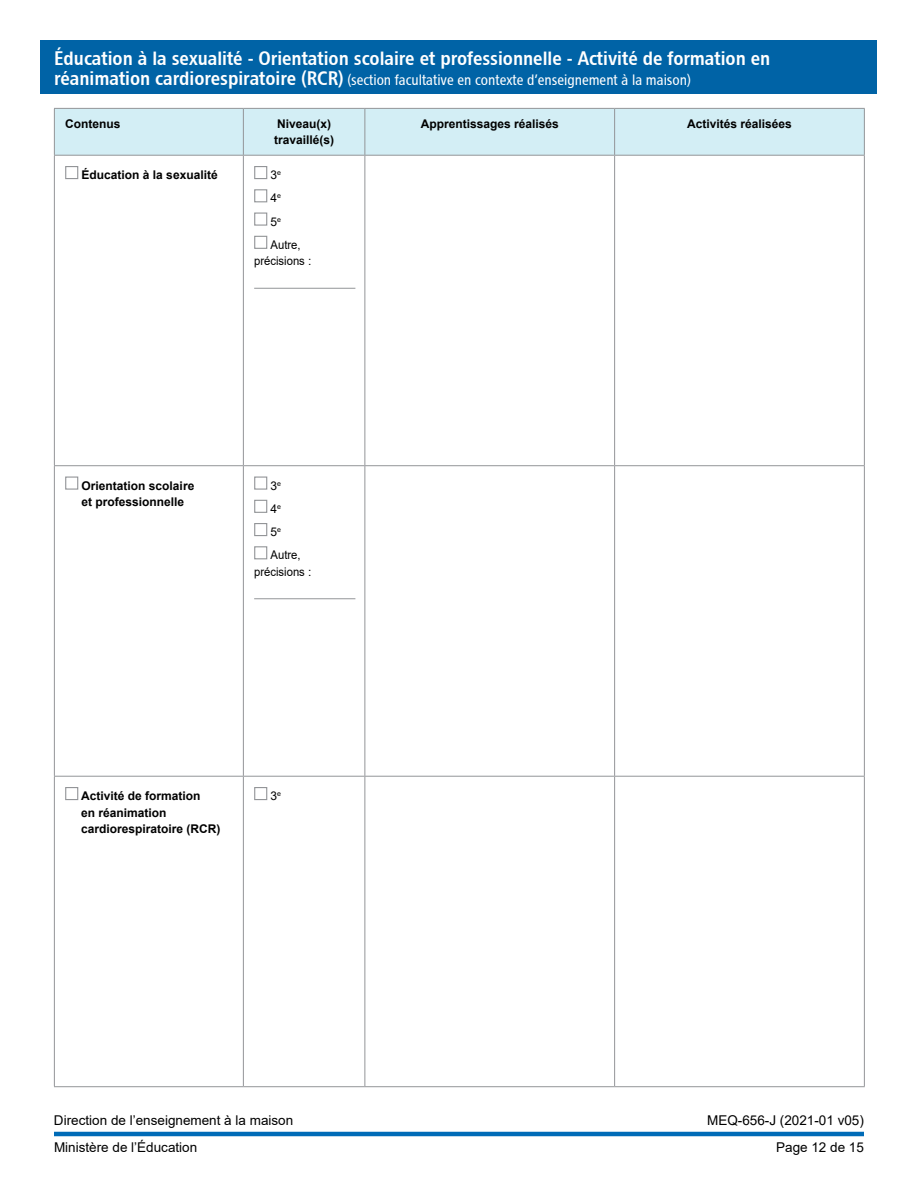
<style>
.page{position:relative;width:918px;height:1188px;background:#fff}
.page>*{position:absolute;margin:0;border:0;box-sizing:border-box;transform-origin:0 0}
.t1{font:19.5px "Chaloult Cond Demi Gras Normal";color:#fff}
.t2{font:15px "Chaloult Cond Normal";color:#fff}
.t3{font:13.5px "Arial";color:#000}
.t4{font:13.5px "Arial";color:#000}
.t5{font:700 12px/16.5px "Arial";color:#000}
.t6{font:12px/23.2px "Arial";color:#000}
.t7{font:12px "Arial";color:#000;scale:.94 1}
.s1{font-family:"Chaloult Cond Demi Gras Normal";font-size:19.5px}
</style>
<div class="page">
<hr style="left:54px;top:1132px;width:810px;height:4px;background:#006bb7">
<div style="left:40px;top:40px;width:838px;height:54px;background:#0063a6"></div>
<div style="left:55px;top:109px;width:809px;height:46px;background:#d3eef5"></div>
<hr style="left:54px;top:108px;width:189px;height:1px;background:#939598">
<hr style="left:54px;top:109px;width:1px;height:46px;background:#939598">
<hr style="left:243px;top:108px;width:122px;height:1px;background:#939598">
<hr style="left:243px;top:109px;width:1px;height:46px;background:#939598">
<hr style="left:365px;top:108px;width:250px;height:1px;background:#939598">
<hr style="left:364px;top:109px;width:1px;height:46px;background:#939598">
<hr style="left:615px;top:108px;width:250px;height:1px;background:#939598">
<hr style="left:614px;top:109px;width:1px;height:46px;background:#939598">
<hr style="left:864px;top:109px;width:1px;height:46px;background:#939598">
<hr style="left:54px;top:155px;width:189px;height:1px;background:#939598">
<hr style="left:54px;top:156px;width:1px;height:309px;background:#939598">
<hr style="left:243px;top:155px;width:122px;height:1px;background:#939598">
<hr style="left:243px;top:156px;width:1px;height:309px;background:#939598">
<hr style="left:365px;top:155px;width:250px;height:1px;background:#939598">
<hr style="left:364px;top:156px;width:1px;height:309px;background:#939598">
<hr style="left:615px;top:155px;width:250px;height:1px;background:#939598">
<hr style="left:614px;top:156px;width:1px;height:309px;background:#939598">
<hr style="left:864px;top:156px;width:1px;height:309px;background:#939598">
<hr style="left:54px;top:465px;width:189px;height:1px;background:#939598">
<hr style="left:54px;top:466px;width:1px;height:310px;background:#939598">
<hr style="left:243px;top:465px;width:122px;height:1px;background:#939598">
<hr style="left:243px;top:466px;width:1px;height:310px;background:#939598">
<hr style="left:365px;top:465px;width:250px;height:1px;background:#939598">
<hr style="left:364px;top:466px;width:1px;height:310px;background:#939598">
<hr style="left:615px;top:465px;width:250px;height:1px;background:#939598">
<hr style="left:614px;top:466px;width:1px;height:310px;background:#939598">
<hr style="left:864px;top:466px;width:1px;height:310px;background:#939598">
<hr style="left:54px;top:776px;width:189px;height:1px;background:#939598">
<hr style="left:54px;top:777px;width:1px;height:309px;background:#939598">
<hr style="left:243px;top:776px;width:122px;height:1px;background:#939598">
<hr style="left:243px;top:777px;width:1px;height:309px;background:#939598">
<hr style="left:365px;top:776px;width:250px;height:1px;background:#939598">
<hr style="left:364px;top:777px;width:1px;height:309px;background:#939598">
<hr style="left:615px;top:776px;width:250px;height:1px;background:#939598">
<hr style="left:614px;top:777px;width:1px;height:309px;background:#939598">
<hr style="left:864px;top:777px;width:1px;height:309px;background:#939598">
<hr style="left:54px;top:1086px;width:189px;height:1px;background:#939598">
<hr style="left:243px;top:1086px;width:122px;height:1px;background:#939598">
<hr style="left:365px;top:1086px;width:250px;height:1px;background:#939598">
<hr style="left:615px;top:1086px;width:250px;height:1px;background:#939598">
<div style="left:65px;top:166px;width:13px;height:13px;border:1px solid #939598"></div>
<div style="left:254px;top:166px;width:13px;height:13px;border:1px solid #939598"></div>
<div style="left:254px;top:189px;width:13px;height:13px;border:1px solid #939598"></div>
<div style="left:254px;top:213px;width:13px;height:13px;border:1px solid #939598"></div>
<div style="left:254px;top:236px;width:13px;height:13px;border:1px solid #939598"></div>
<hr style="left:254px;top:288px;width:101px;height:1px;background:#939598">
<div style="left:65px;top:477px;width:13px;height:13px;border:1px solid #939598"></div>
<div style="left:254px;top:477px;width:13px;height:13px;border:1px solid #939598"></div>
<div style="left:254px;top:500px;width:13px;height:13px;border:1px solid #939598"></div>
<div style="left:254px;top:523px;width:13px;height:13px;border:1px solid #939598"></div>
<div style="left:254px;top:546px;width:13px;height:13px;border:1px solid #939598"></div>
<hr style="left:254px;top:598px;width:101px;height:1px;background:#939598">
<div style="left:65px;top:787px;width:13px;height:13px;border:1px solid #939598"></div>
<div style="left:254px;top:787px;width:13px;height:13px;border:1px solid #939598"></div>
<h2 class="t1" style="left:54px;top:46px;width:718px">Éducation à la sexualité - Orientation scolaire et professionnelle - Activité de formation en</h2>
<h2 class="t2" style="left:54px;top:70px;width:638px"><span class="s1">réanimation cardiorespiratoire (RCR)</span> (section facultative en contexte d’enseignement à la maison)</h2>
<h3 class="t5" style="left:65px;top:116px;width:57px">Contenus</h3>
<h3 class="t5" style="left:274px;top:116px;width:62px">Niveau(x) travaillé(s)</h3>
<h3 class="t5" style="left:421px;top:116px;width:140px">Apprentissages réalisés</h3>
<h3 class="t5" style="left:687px;top:116px;width:106px">Activités réalisées</h3>
<p class="t5" style="left:82px;top:167px;width:138px">Éducation à la sexualité</p>
<p class="t6" style="left:271px;top:163px;width:32px">3<sup>e<br></sup>4<sup>e<br></sup>5<sup>e<br></sup>Autre,</p>
<p class="t7" style="left:254px;top:253px;width:62px">précisions :</p>
<p class="t5" style="left:82px;top:477px;width:114px">Orientation scolaire et professionnelle</p>
<p class="t6" style="left:271px;top:474px;width:32px">3<sup>e<br></sup>4<sup>e<br></sup>5<sup>e<br></sup>Autre,</p>
<p class="t7" style="left:254px;top:563px;width:62px">précisions :</p>
<p class="t5" style="left:81px;top:788px;width:141px">Activité de formation<br>en réanimation cardiorespiratoire (RCR)</p>
<p class="t6" style="left:271px;top:784px;width:12px">3<sup>e</sup></p>
<p class="t3" style="left:54px;top:1111px;width:241px">Direction de l’enseignement à la maison</p>
<p class="t4" style="left:707px;top:1111px;width:158px">MEQ-656-J (2021-01 v05)</p>
<p class="t3" style="left:54px;top:1138px;width:145px">Ministère de l’Éducation</p>
<p class="t3" style="left:776px;top:1138px;width:89px">Page 12 de 15</p>
</div>
